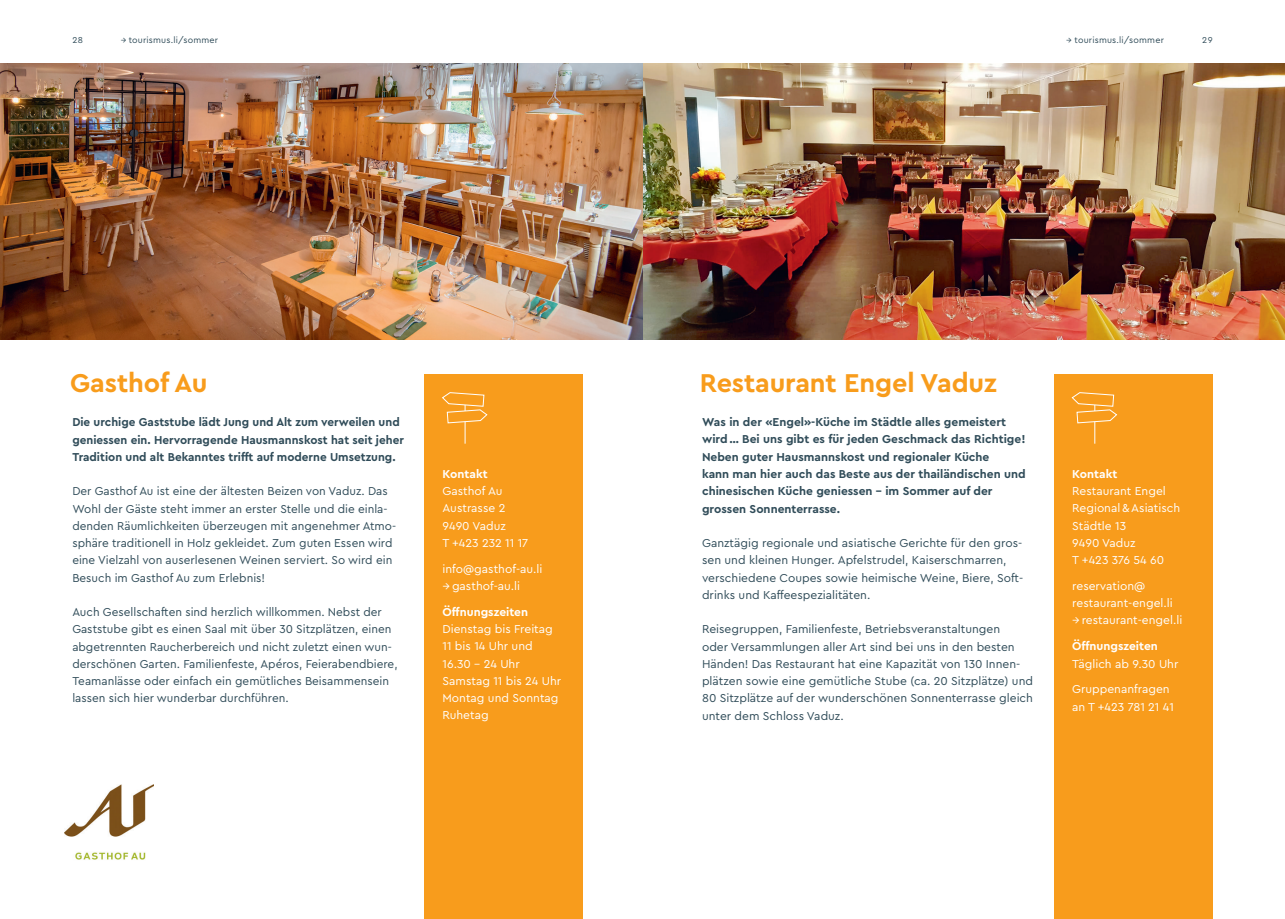
<style>
.page{position:relative;width:1285px;height:919px;background:#fff}
.page>*{position:absolute;margin:0;border:0;box-sizing:border-box;transform-origin:0 0}
.t1{font:700 27px "Cera Pro";letter-spacing:-.005em;color:#f89c1c}
.t2{font:12px/17.2px "Cera Pro";color:#304c59}
.t3{font:700 12px/17.2px "Cera Pro";color:#304c59}
.t4{font:12px/17.2px "Cera Pro";color:#fff}
.t5{font:700 12px "Cera Pro";color:#fff}
.t6{font:9px "Cera Pro";letter-spacing:.02em;color:#304c59}
</style>
<div class="page">
<div style="left:1053px;top:374px;width:159px;height:544px;background:#f89c1c"></div>
<svg style="left:1071px;top:392px;width:46px;height:51px"></svg>
<img style="left:0;top:64px;width:1284px;height:276px">
<div style="left:424px;top:374px;width:159px;height:544px;background:#f89c1c"></div>
<svg style="left:442px;top:392px;width:46px;height:51px"></svg>
<img style="left:65px;top:784px;width:89px;height:76px">
<p class="t6" style="left:72px;top:34px;width:12px">28</p>
<p class="t6" style="left:121px;top:34px;width:99px">→ tourismus.li/sommer</p>
<p class="t6" style="left:1066px;top:34px;width:99px">→ tourismus.li/sommer</p>
<p class="t6" style="left:1201px;top:34px;width:12px">29</p>
<h1 class="t1" style="left:70px;top:365px;width:139px">Gasthof Au</h1>
<p class="t3" style="left:72px;top:413px;width:333px">Die urchige Gaststube lädt Jung und Alt zum verweilen und geniessen ein. Hervorragende Hausmannskost hat seit jeher<br>Tradition und alt Bekanntes trifft auf moderne Umsetzung.</p>
<p class="t2" style="left:72px;top:482px;width:325px">Der Gasthof Au ist eine der ältesten Beizen von Vaduz. Das Wohl der Gäste steht immer an erster Stelle und die einla&shy;denden Räumlichkeiten überzeugen mit angenehmer Atmo&shy;sphäre traditionell in Holz gekleidet. Zum guten Essen wird eine Vielzahl von auserlesenen Weinen serviert. So wird ein Besuch im Gasthof Au zum Erlebnis!</p>
<p class="t2" style="left:72px;top:603px;width:327px">Auch Gesellschaften sind herzlich willkommen. Nebst der Gaststube gibt es einen Saal mit über 30 Sitzplätzen, einen abgetrennten Raucherbereich und nicht zuletzt einen wun&shy;derschönen Garten. Familienfeste, Apéros, Feierabendbiere, Teamanlässe oder einfach ein gemütliches Beisammensein lassen sich hier wunderbar durchführen.</p>
<p class="t5" style="left:442px;top:465px;width:47px">Kontakt</p>
<p class="t4" style="left:442px;top:482px;width:87px">Gasthof Au<br>Austrasse 2<br>9490 Vaduz<br>T +423 232 11 17</p>
<p class="t4" style="left:442px;top:559px;width:101px">info@gasthof-au.li</p>
<p class="t4" style="left:442px;top:576px;width:79px">→ gasthof-au.li</p>
<p class="t5" style="left:442px;top:603px;width:87px">Öffnungszeiten</p>
<p class="t4" style="left:442px;top:619px;width:120px">Dienstag bis Freitag<br>11 bis 14 Uhr und<br>16.30 - 24 Uhr<br>Samstag 11 bis 24 Uhr<br>Montag und Sonntag<br>Ruhetag</p>
<h1 class="t1" style="left:699px;top:365px;width:298px">Restaurant Engel Vaduz</h1>
<p class="t3" style="left:702px;top:413px;width:325px">Was in der «Engel»-Küche im Städtle alles gemeistert wird … Bei uns gibt es für jeden Geschmack das Richtige!<br>Neben guter Hausmannskost und regionaler Küche<br>kann man hier auch das Beste aus der thailändischen und chinesischen Küche geniessen – im Sommer auf der grossen Sonnenterrasse.</p>
<p class="t2" style="left:702px;top:534px;width:322px">Ganztägig regionale und asiatische Gerichte für den gros&shy;sen und kleinen Hunger. Apfelstrudel, Kaiserschmarren, verschiedene Coupes sowie heimische Weine, Biere, Soft&shy;drinks und Kaffeespezialitäten.</p>
<p class="t2" style="left:702px;top:620px;width:332px">Reisegruppen, Familienfeste, Betriebsveranstaltungen<br>oder Versammlungen aller Art sind bei uns in den besten Händen! Das Restaurant hat eine Kapazität von 130 Innen&shy;plätzen sowie eine gemütliche Stube (ca. 20 Sitzplätze) und 80 Sitzplätze auf der wunderschönen Sonnenterrasse gleich unter dem Schloss Vaduz.</p>
<p class="t5" style="left:1071px;top:465px;width:47px">Kontakt</p>
<p class="t4" style="left:1071px;top:482px;width:110px">Restaurant Engel<br>Regional &amp; Asiatisch<br>Städtle 13<br>9490 Vaduz<br>T +423 376 54 60</p>
<p class="t4" style="left:1071px;top:576px;width:102px">reservation@ restaurant-engel.li</p>
<p class="t4" style="left:1071px;top:611px;width:112px">→ restaurant-engel.li</p>
<p class="t5" style="left:1071px;top:638px;width:87px">Öffnungszeiten</p>
<p class="t4" style="left:1071px;top:650px;width:108px;line-height:25.8px">Täglich ab 9.30 Uhr<br>Gruppenanfragen</p>
<p class="t4" style="left:1071px;top:697px;width:103px">an T +423 781 21 41</p>
</div>
